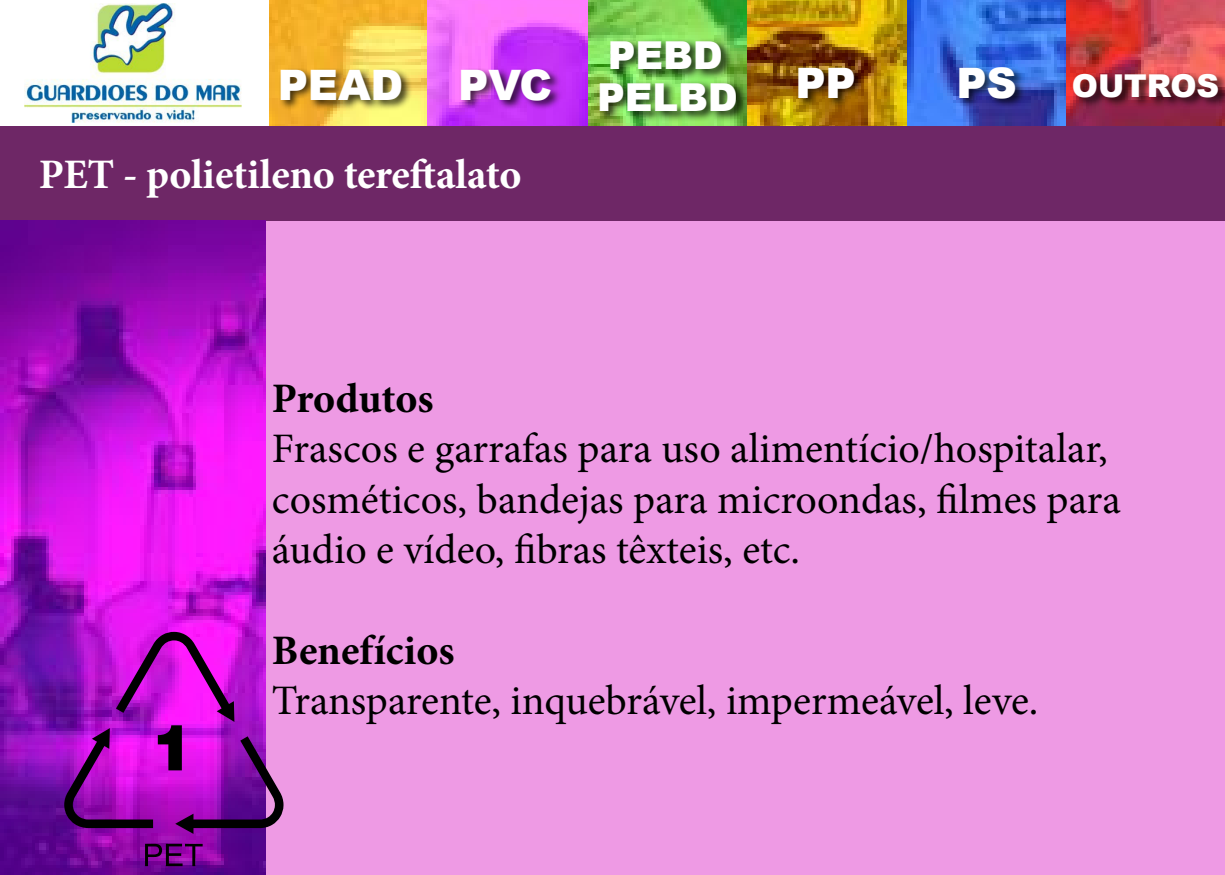
<style>
.page{position:relative;width:1225px;height:875px;background:#fff}
.page>*{position:absolute;margin:0;border:0;box-sizing:border-box;transform-origin:0 0}
.Caixa_de_Texto{font:42px/50.4px "Minion Pro";color:#000}
.Titulos{font:700 42px "Minion Pro";letter-spacing:-.01em;color:#fff}
.Caixa_de_Texto-2{font:700 42px "Minion Pro";color:#000}
.Titulos-2{font:900 42px "Arial";letter-spacing:-.005em;color:#fff}
.Titulos-3{font:900 38.5px/42px "Arial";letter-spacing:-.005em;color:#fff}
.Titulos-4{font:900 31.5px "Arial";letter-spacing:-.005em;color:#fff}
</style>
<div class="page">
<div style="left:265px;top:220px;width:960px;height:655px;background:#ee9ae4"></div>
<div style="left:0;top:126px;width:1225px;height:94px;background:#6e2766"></div>
<img style="left:0;top:220px;width:266px;height:655px">
<img style="left:269px;top:0;width:956px;height:126px">
<div style="left:279px;top:68px;width:135px;height:42px;background:#000;opacity:.75"></div>
<div style="left:459px;top:68px;width:104px;height:42px;background:#000;opacity:.75"></div>
<div style="left:599px;top:38px;width:150px;height:84px;background:#000;opacity:.75"></div>
<div style="left:796px;top:66px;width:70px;height:42px;background:#000;opacity:.75"></div>
<div style="left:958px;top:66px;width:69px;height:42px;background:#000;opacity:.75"></div>
<div style="left:1072px;top:73px;width:153px;height:35px;background:#000;opacity:.75"></div>
<svg style="left:64px;top:632px;width:220px;height:202px;background:#a216b6"></svg>
<svg style="left:145px;top:844px;width:58px;height:22px"></svg>
<img style="left:25px;top:4px;width:217px;height:119px">
<p class="Titulos-2" style="left:278px;top:54px;width:127px">PEAD</p>
<p class="Titulos-2" style="left:458px;top:54px;width:95px">PVC</p>
<p class="Titulos" style="left:39px;top:145px;width:484px">PET - polietileno tereftalato</p>
<p class="Titulos-3" style="left:597px;top:33px;width:142px">PEBD<br>PELBD</p>
<p class="Titulos-2" style="left:795px;top:52px;width:62px">PP</p>
<p class="Titulos-2" style="left:957px;top:52px;width:62px">PS</p>
<p class="Titulos-4" style="left:1072px;top:63px;width:149px">OUTROS</p>
<p class="Caixa_de_Texto-2" style="left:272px;top:369px;width:163px">Produtos</p>
<p class="Caixa_de_Texto" style="left:272px;top:424px;width:850px">Frascos e garrafas para uso alimentício/hospitalar, cosméticos, bandejas para microondas, filmes para áudio e vídeo, fibras têxteis, etc.</p>
<p class="Caixa_de_Texto-2" style="left:272px;top:621px;width:184px">Benefícios</p>
<p class="Caixa_de_Texto" style="left:272px;top:676px;width:768px">Transparente, inquebrável, impermeável, leve.</p>
</div>
